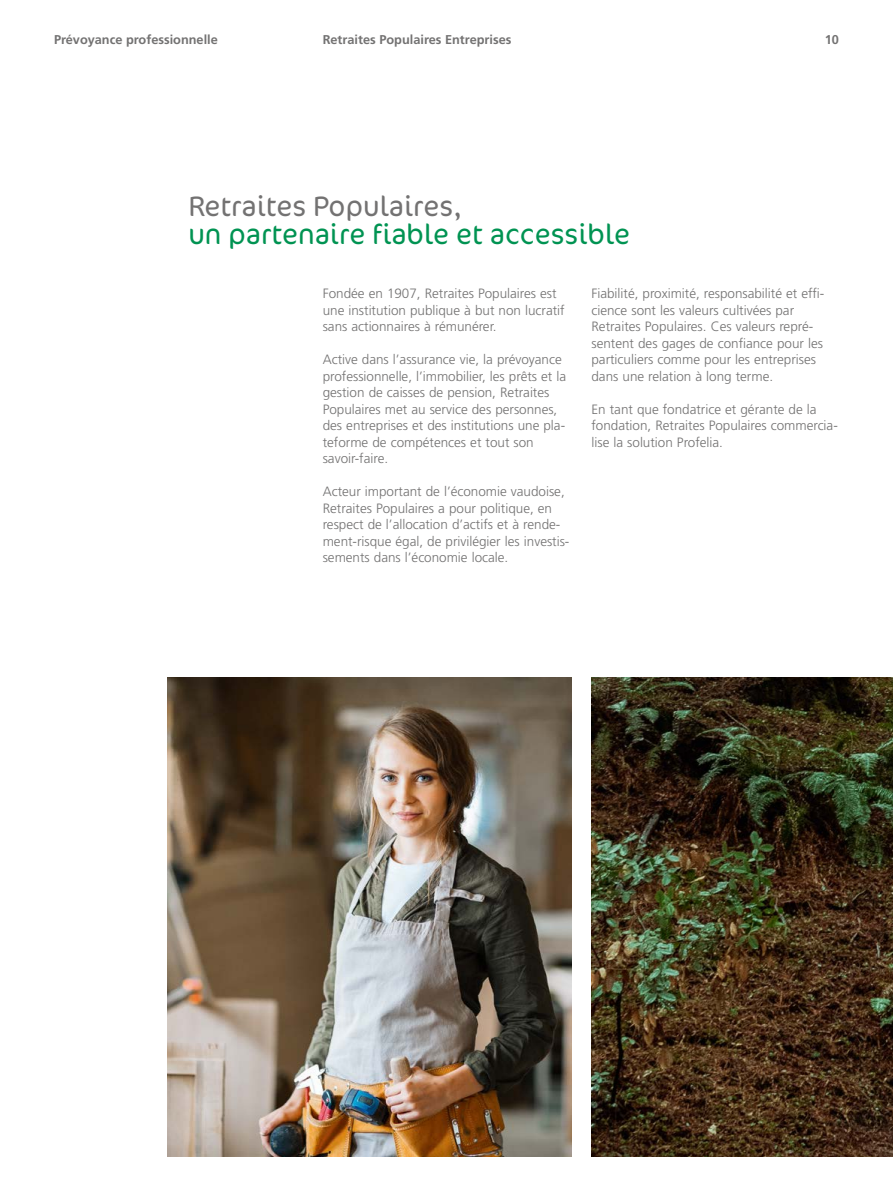
<style>
.page{position:relative;width:893px;height:1191px;background:#fff}
.page>*{position:absolute;margin:0;border:0;box-sizing:border-box;transform-origin:0 0}
.t1{font:300 28.5px "Cocon OT";color:#009352}
.t2{font:300 28.5px "Cocon OT";color:#737272}
.t3{font:300 13.5px/16.5px "Frutiger LT Std";color:#737272}
.t4{font:700 12.75px "Frutiger LT Std";color:#737272}
</style>
<div class="page">
<img style="left:167px;top:677px;width:404px;height:480px">
<img style="left:591px;top:677px;width:302px;height:480px">
<p class="t4" style="left:54px;top:32px;width:165px">Prévoyance professionnelle</p>
<p class="t4" style="left:323px;top:32px;width:190px">Retraites Populaires Entreprises</p>
<p class="t4" style="left:825px;top:32px;width:16px">10</p>
<h1 class="t2" style="left:188px;top:189px;width:275px">Retraites Populaires,</h1>
<h1 class="t1" style="left:188px;top:218px;width:443px">un partenaire fiable et accessible</h1>
<p class="t3" style="left:323px;top:285px;width:243px">Fondée en 1907, Retraites Populaires est une institution publique à but non lucratif sans actionnaires à rémunérer.</p>
<p class="t3" style="left:323px;top:351px;width:245px">Active dans l’assurance vie, la prévoyance professionnelle, l’immobilier, les prêts et la gestion de caisses de pension, Retraites Populaires met au service des personnes, des entreprises et des institutions une pla&shy;teforme de compétences et tout son savoir-faire.</p>
<p class="t3" style="left:323px;top:483px;width:248px">Acteur important de l’économie vaudoise, Retraites Populaires a pour politique, en respect de l’allocation d’actifs et à rende&shy;ment-risque égal, de privilégier les investis&shy;sements dans l’économie locale.</p>
<p class="t3" style="left:591px;top:285px;width:234px">Fiabilité, proximité, responsabilité et effi&shy;cience sont les valeurs cultivées par Retraites Populaires. Ces valeurs repré&shy;sentent des gages de confiance pour les particuliers comme pour les entreprises dans une relation à long terme.</p>
<p class="t3" style="left:591px;top:401px;width:248px">En tant que fondatrice et gérante de la fondation, Retraites Populaires commercia&shy;lise la solution Profelia.</p>
</div>
